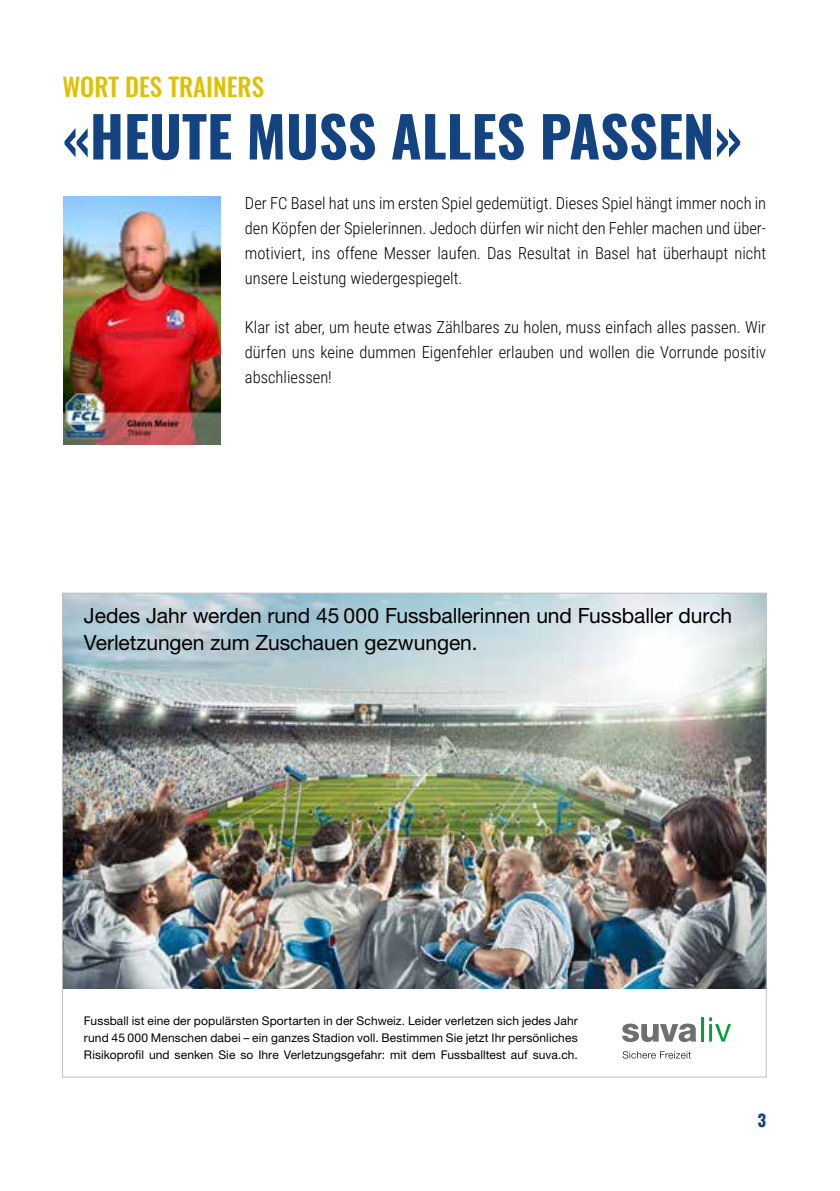
<style>
.page{position:relative;width:840px;height:1191px;background:#fff}
.page>*{position:absolute;margin:0;border:0;box-sizing:border-box;transform-origin:0 0}
.t1{font:700 56px "Oswald";color:#134381}
.t2{font:500 25px "Oswald";color:#dec100}
.t3{font:21px/27.6px "Helvetica Neue LT Std";letter-spacing:-.005em;color:#000}
.t4{font:300 16.4px/24.8px "Roboto Condensed";color:#000;text-align:justify}
.t5{font:700 16.4px "Oswald";color:#134381}
.t6{font:12px/16.6px "Helvetica Neue LT Std";letter-spacing:.005em;color:#000;text-align:justify}
</style>
<div class="page">
<svg style="left:622px;top:1023px;width:74px;height:19px"></svg>
<svg style="left:622px;top:1051px;width:68px;height:7px"></svg>
<hr style="left:700px;top:1017px;width:3px;height:24px;background:#00a13a">
<svg style="left:709px;top:1017px;width:21px;height:24px"></svg>
<img style="left:64px;top:594px;width:700px;height:394px">
<img style="left:63px;top:197px;width:157px;height:248px">
<h2 class="t2" style="left:62px;top:74px;width:203px">WORT DES TRAINERS</h2>
<h1 class="t1" style="left:62px;top:107px;width:680px">«HEUTE MUSS ALLES PASSEN»</h1>
<p class="t4" style="left:245px;top:190px;width:522px">Der FC Basel hat uns im ersten Spiel gedemütigt. Dieses Spiel hängt immer noch in den Köpfen der Spielerinnen. Jedoch dürfen wir nicht den Fehler machen und über&shy;motiviert, ins offene Messer laufen. Das Resultat in Basel hat überhaupt nicht unsere Leistung wiedergespiegelt.</p>
<p class="t4" style="left:245px;top:314px;width:522px">Klar ist aber, um heute etwas Zählbares zu holen, muss einfach alles passen. Wir dürfen uns keine dummen Eigenfehler erlauben und wollen die Vorrunde positiv abschliessen!</p>
<p class="t3" style="left:84px;top:601px;width:649px">Jedes Jahr werden rund 45 000 Fussballerinnen und Fussballer durch<br>Verletzungen zum Zuschauen gezwungen.</p>
<p class="t6" style="left:84px;top:1012px;width:495px">Fussball ist eine der populärsten Sportarten in der Schweiz. Leider verletzen sich jedes Jahr rund 45 000 Menschen dabei – ein ganzes Stadion voll. Bestimmen Sie jetzt Ihr persönliches Risikoprofil und senken Sie so Ihre Verletzungsgefahr: mit dem Fussballtest auf suva.ch.</p>
<p class="t5" style="left:757px;top:1111px;width:10px">3</p>
</div>
